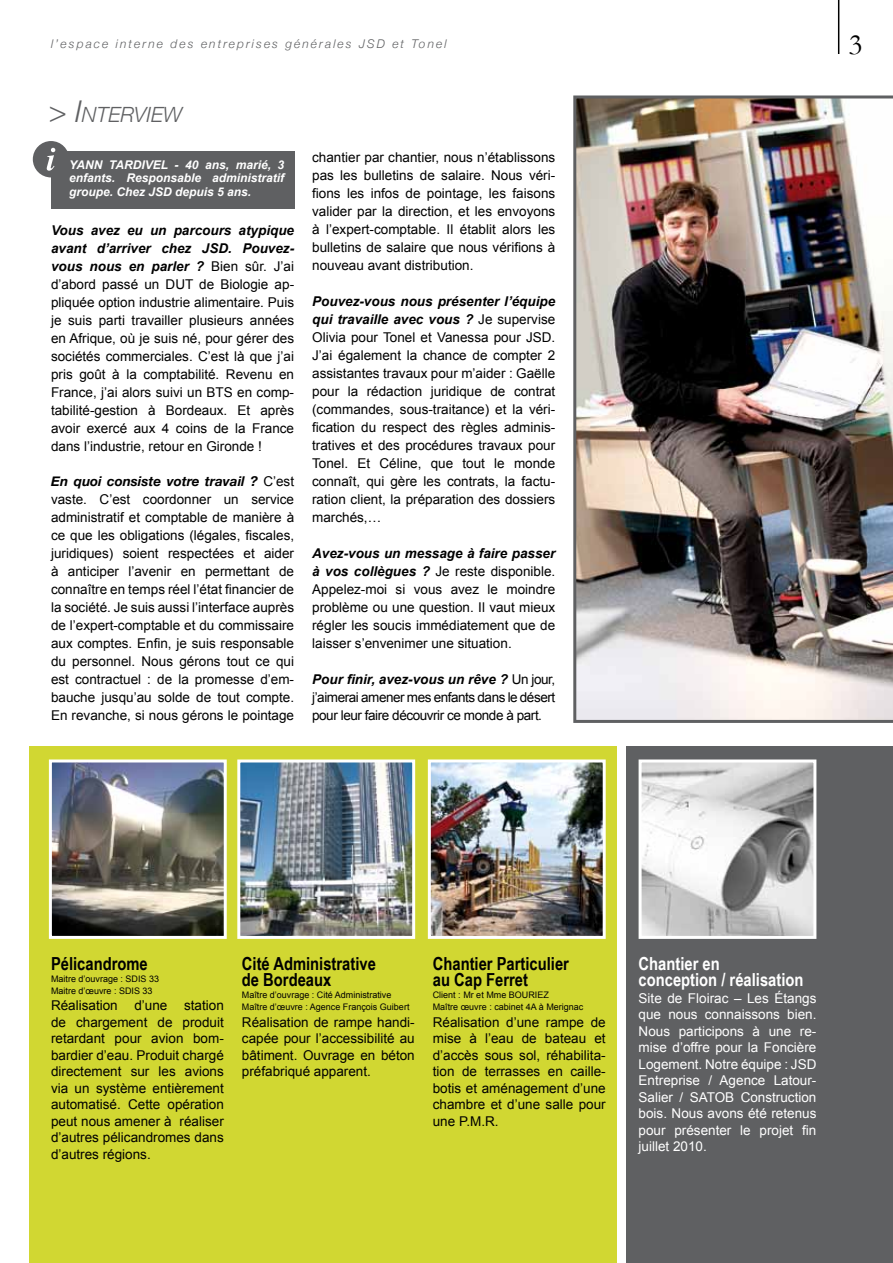
<style>
.page{position:relative;width:893px;height:1263px;background:#fff}
.page>*{position:absolute;margin:0;border:0;box-sizing:border-box;transform-origin:0 0}
.t1{font:30px "Garamond";color:#000}
.t2{font:italic 300 21px "Helvetica Neue";color:#5f6062}
.t3{font:700 18px/16.5px "Arial Narrow";color:#000}
.t4{font:700 18px/16.5px "Arial Narrow";color:#fff}
.t5{font:13.5px/18px "Arial";color:#000;text-align:justify}
.t6{font:13.5px/16.5px "Arial";color:#fff;text-align:justify}
.t7{font:italic 700 13.5px "Helvetica Neue";color:#000}
.t8{font:italic 700 12px/13.5px "Arial";color:#fff;text-align:justify}
.t9{font:italic 300 12px "Helvetica Neue";letter-spacing:.17em;color:#5f6062}
.t10{font:9px/12px "Arial";color:#000}
.s1{font-size:30px}
.s2{font-weight:700;font-style:italic}
.s3{font-family:"Arial";font-weight:400;font-style:normal}
</style>
<div class="page">
<hr style="left:838px;top:0;width:1px;height:54px;background:#000">
<div style="left:29px;top:747px;width:588px;height:516px;background:#d1d732"></div>
<div style="left:626px;top:747px;width:267px;height:516px;background:#5f6062"></div>
<img style="left:53px;top:763px;width:170px;height:172px">
<div style="left:49px;top:759px;width:178px;height:180px;border:3px solid #fff"></div>
<img style="left:643px;top:763px;width:169px;height:172px">
<div style="left:639px;top:759px;width:177px;height:180px;border:3px solid #fff"></div>
<img style="left:432px;top:763px;width:170px;height:172px">
<div style="left:428px;top:759px;width:178px;height:180px;border:3px solid #fff"></div>
<img style="left:241px;top:763px;width:170px;height:172px">
<div style="left:237px;top:759px;width:178px;height:180px;border:3px solid #fff"></div>
<img style="left:573px;top:95px;width:320px;height:628px">
<div style="left:51px;top:152px;width:243px;height:57px;background:#5f6062"></div>
<div style="left:33px;top:141px;width:36px;height:36px;background:#5f6062;border-radius:50%"></div>
<svg style="left:47px;top:148px;width:8px;height:23px"></svg>
<p class="t9" style="left:51px;top:37px;width:397px">l’espace interne des entreprises générales JSD et Tonel</p>
<h1 class="t1" style="left:848px;top:26px;width:16px">3</h1>
<h2 class="t2" style="left:49px;top:102px;width:135px"><span class="s1">&gt; I</span>NTERVIEW</h2>
<p class="t8" style="left:69px;top:158px;width:217px">YANN TARDIVEL - 40 ans, marié, 3 enfants. Responsable administratif groupe. Chez JSD depuis 5 ans.</p>
<p class="t5" style="left:51px;top:222px;width:245px"><span class="s2">Vous avez eu un parcours atypique avant d’arriver chez JSD. Pouvez&shy;vous nous en parler ?</span> Bien sûr. J’ai d’abord passé un DUT de Biologie ap&shy;pliquée option industrie alimentaire. Puis je suis parti travailler plusieurs années en Afrique, où je suis né, pour gérer des sociétés commerciales. C’est là que j’ai pris goût à la comptabilité. Revenu en France, j’ai alors suivi un BTS en comp&shy;tabilité-gestion à Bordeaux. Et après avoir exercé aux 4 coins de la France dans l’industrie, retour en Gironde !</p>
<p class="t7" style="left:51px;top:473px;width:245px">En quoi consiste votre travail ? <span class="s3">C’est</span></p>
<p class="t5" style="left:51px;top:490px;width:245px">vaste. C’est coordonner un service administratif et comptable de manière à ce que les obligations (légales, fiscales, juridiques) soient respectées et aider à anticiper l’avenir en permettant de connaître en temps réel l’état financier de la société. Je suis aussi l’interface auprès de l’expert-comptable et du commissaire aux comptes. Enfin, je suis responsable du personnel. Nous gérons tout ce qui est contractuel : de la promesse d’em&shy;bauche jusqu’au solde de tout compte.<br>En revanche, si nous gérons le pointage</p>
<p class="t5" style="left:312px;top:148px;width:245px">chantier par chantier, nous n’établissons pas les bulletins de salaire. Nous véri&shy;fions les infos de pointage, les faisons valider par la direction, et les envoyons à l’expert-comptable. Il établit alors les bulletins de salaire que nous vérifions à nouveau avant distribution.</p>
<p class="t5" style="left:312px;top:292px;width:245px"><span class="s2">Pouvez-vous nous présenter l’équipe qui travaille avec vous ?</span> Je supervise Olivia pour Tonel et Vanessa pour JSD.<br>J’ai également la chance de compter 2 assistantes travaux pour m’aider : Gaëlle pour la rédaction juridique de contrat (commandes, sous-traitance) et la véri&shy;fication du respect des règles adminis&shy;tratives et des procédures travaux pour Tonel. Et Céline, que tout le monde connaît, qui gère les contrats, la factu&shy;ration client, la préparation des dossiers marchés,…</p>
<p class="t5" style="left:312px;top:544px;width:245px"><span class="s2">Avez-vous un message à faire passer à vos collègues ?</span> Je reste disponible.<br>Appelez-moi si vous avez le moindre problème ou une question. Il vaut mieux régler les soucis immédiatement que de laisser s’envenimer une situation.</p>
<p class="t5" style="left:312px;top:670px;width:245px"><span class="s2">Pour finir, avez-vous un rêve ?</span> Un jour, j’aimerai amener mes enfants dans le désert pour leur faire découvrir ce monde à part.</p>
<h3 class="t3" style="left:51px;top:954px;width:98px">Pélicandrome</h3>
<p class="t10" style="left:51px;top:973px;width:110px">Maitre d’ouvrage : SDIS 33<br>Maitre d’œuvre : SDIS 33</p>
<p class="t5" style="left:51px;top:997px;width:174px;line-height:16.5px">Réalisation d’une station de chargement de produit retardant pour avion bom&shy;bardier d’eau. Produit chargé directement sur les avions via un système entièrement automatisé. Cette opération peut nous amener à réaliser d’autres pélicandromes dans d’autres régions.</p>
<h3 class="t3" style="left:242px;top:954px;width:135px">Cité Administrative de Bordeaux</h3>
<p class="t10" style="left:242px;top:989px;width:169px">Maître d’ouvrage : Cité Administrative<br>Maître d’œuvre : Agence François Guibert</p>
<p class="t5" style="left:242px;top:1014px;width:174px;line-height:16.5px">Réalisation de rampe handi&shy;capée pour l’accessibilité au bâtiment. Ouvrage en béton préfabriqué apparent.</p>
<h3 class="t3" style="left:433px;top:954px;width:138px">Chantier Particulier au Cap Ferret</h3>
<p class="t10" style="left:433px;top:989px;width:152px">Client : Mr et Mme BOURIEZ<br>Maître œuvre : cabinet 4A à Merignac</p>
<p class="t5" style="left:433px;top:1014px;width:174px;line-height:16.5px">Réalisation d’une rampe de mise à l’eau de bateau et d’accès sous sol, réhabilita&shy;tion de terrasses en caille&shy;botis et aménagement d’une chambre et d’une salle pour une P.M.R.</p>
<h3 class="t4" style="left:639px;top:954px;width:166px">Chantier en<br>conception / réalisation</h3>
<p class="t6" style="left:639px;top:990px;width:179px">Site de Floirac – Les Étangs que nous connaissons bien.<br>Nous participons à une re&shy;mise d’offre pour la Foncière Logement. Notre équipe : JSD Entreprise / Agence Latour-Salier / SATOB Construction bois. Nous avons été retenus pour présenter le projet fin juillet 2010.</p>
</div>
